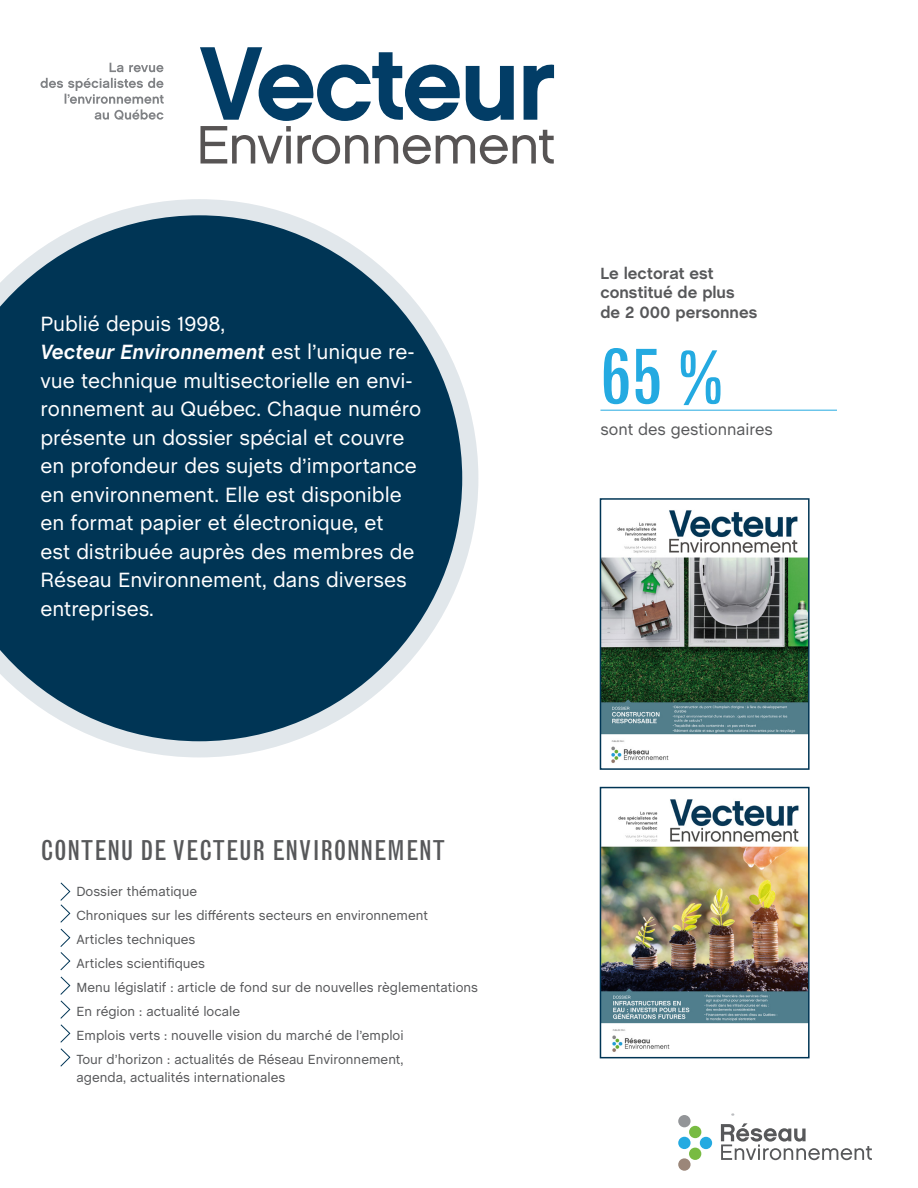
<style>
.page{position:relative;width:918px;height:1188px;background:#fff}
.page>*{position:absolute;margin:0;border:0;box-sizing:border-box;transform-origin:0 0}
.texte_reg{font:condensed 74.1px "Grotesque MT Std";color:#24aae1}
.titre{font:condensed 27px "Grotesque MT Std";letter-spacing:.025em;color:#57585a}
.texte_reg-2{font:21px/28.5px "Chalet";color:#fff}
.texte_reg-3{font:700 16.5px/19.5px "Chalet";color:#57585a}
.texte_reg-4{font:16.5px "Chalet";color:#57585a}
.texte_reg-5{font:13.5px/18px "Chalet";color:#57585a}
.s1{font-weight:700;font-style:italic}
</style>
<div class="page">
<img style="left:603px;top:510px;width:204px;height:253px">
<div style="left:600px;top:498px;width:210px;height:272px;border:2px solid #003555"></div>
<svg style="left:106px;top:199px;width:372px;height:558px"></svg>
<svg style="left:0;top:215px;width:462px;height:526px;background:#28546f"></svg>
<hr style="left:600px;top:410px;width:237px;height:1px;background:#24aae1">
<svg style="left:60px;top:882px;width:11px;height:185px"></svg>
<svg style="left:40px;top:78px;width:124px;height:42px"></svg>
<svg style="left:110px;top:63px;width:54px;height:9px"></svg>
<svg style="left:200px;top:47px;width:354px;height:117px"></svg>
<img style="left:603px;top:799px;width:204px;height:253px">
<div style="left:600px;top:787px;width:210px;height:271px;border:2px solid #003555"></div>
<svg style="left:721px;top:1123px;width:151px;height:37px"></svg>
<div style="left:700px;top:1137px;width:12px;height:12px;background:#24aae1;border-radius:50%"></div>
<div style="left:689px;top:1148px;width:12px;height:12px;background:#78bb42;border-radius:50%"></div>
<div style="left:678px;top:1158px;width:13px;height:13px;background:#9b8679;border-radius:50%"></div>
<div style="left:678px;top:1137px;width:13px;height:12px;background:#24aae1;border-radius:50%"></div>
<div style="left:678px;top:1115px;width:13px;height:12px;background:#939598;border-radius:50%"></div>
<div style="left:689px;top:1126px;width:12px;height:12px;background:#78bb42;border-radius:50%"></div>
<p class="texte_reg-2" style="left:40px;top:310px;width:382px">Publié depuis 1998,<br><span class="s1">Vecteur Environnement</span> est l’unique re&shy;vue technique multisectorielle en envi&shy;ronnement au Québec. Chaque numéro présente un dossier spécial et couvre en profondeur des sujets d’importance en environnement. Elle est disponible en format papier et électronique, et<br>est distribuée auprès des membres de Réseau Environnement, dans diverses entreprises.</p>
<p class="titre" style="left:40px;top:835px;width:406px">CONTENU DE VECTEUR ENVIRONNEMENT</p>
<p class="texte_reg-5" style="left:76px;top:883px;width:122px">Dossier thématique</p>
<p class="texte_reg-5" style="left:76px;top:907px;width:353px">Chroniques sur les différents secteurs en environnement</p>
<p class="texte_reg-5" style="left:76px;top:931px;width:120px">Articles techniques</p>
<p class="texte_reg-5" style="left:76px;top:955px;width:130px">Articles scientifiques</p>
<p class="texte_reg-5" style="left:76px;top:979px;width:403px">Menu législatif : article de fond sur de nouvelles règlementations</p>
<p class="texte_reg-5" style="left:76px;top:1003px;width:165px">En région : actualité locale</p>
<p class="texte_reg-5" style="left:76px;top:1027px;width:329px">Emplois verts : nouvelle vision du marché de l’emploi</p>
<p class="texte_reg-5" style="left:76px;top:1051px;width:329px">Tour d’horizon : actualités de Réseau Environnement, agenda, actualités internationales</p>
<p class="texte_reg-3" style="left:600px;top:264px;width:158px">Le lectorat est constitué de plus de 2 000 personnes</p>
<p class="texte_reg" style="left:600px;top:334px;width:124px">65 %</p>
<p class="texte_reg-4" style="left:600px;top:419px;width:174px">sont des gestionnaires</p>
</div>
